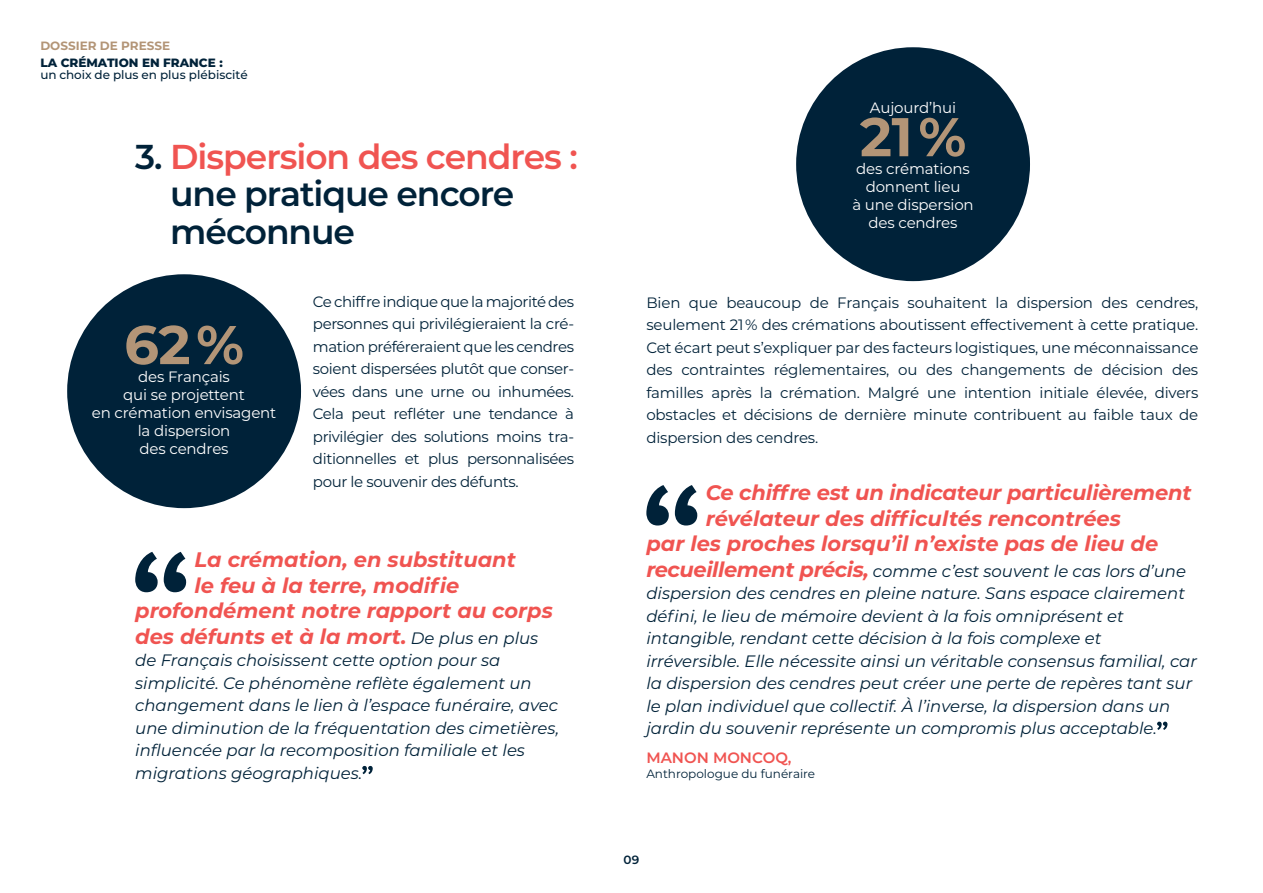
<style>
.page{position:relative;width:1263px;height:893px;background:#fff}
.page>*{position:absolute;margin:0;border:0;box-sizing:border-box;transform-origin:0 0}
.t1{font:700 54.45px "Montserrat";color:#b39577}
.t2{font:600 34.5px/37.5px "Montserrat";letter-spacing:-.03em;color:#002239}
.t3{font:italic 700 21px "Montserrat";color:#f05451}
.t4{font:italic 16.5px/22.5px "Montserrat";color:#002239}
.t5{font:15px/22.5px "Montserrat";letter-spacing:-.025em;color:#002239;text-align:justify}
.t6{font:15px/18px "Montserrat";letter-spacing:-.01em;color:#fff;text-align:center}
.t7{font:600 15px "Montserrat";color:#f05451}
.t8{font:500 12px/12px "Montserrat";color:#002239}
.t9{font:12px "Montserrat";color:#002239}
.t10{font:700 12px "Montserrat";color:#b39577}
.t11{font:600 12px "Montserrat";color:#002239}
.s1{font-weight:800}
.s2{color:#f05451}
.s3{font-weight:400;font-size:16.5px;color:#002239}
.s4{font-weight:700;font-size:21px;color:#f05451}
</style>
<div class="page">
<svg style="left:135px;top:552px;width:51px;height:40px"></svg>
<svg style="left:362px;top:766px;width:11px;height:8px"></svg>
<svg style="left:646px;top:485px;width:51px;height:40px"></svg>
<svg style="left:1157px;top:722px;width:10px;height:8px"></svg>
<div style="left:67px;top:274px;width:234px;height:234px;background:#002239;border-radius:50%"></div>
<div style="left:796px;top:47px;width:234px;height:234px;background:#002239;border-radius:50%"></div>
<p class="t10" style="left:40px;top:37px;width:131px">DOSSIER DE PRESSE</p>
<p class="t8" style="left:40px;top:56px;width:209px"><span class="s1">LA CRÉMATION EN FRANCE :<br></span>un choix de plus en plus plébiscité</p>
<p class="t2" style="left:170px;top:136px;width:409px;text-indent:-35px">3. <span class="s2">Dispersion des cendres : </span>une pratique encore méconnue</p>
<p class="t1" style="left:124px;top:306px;width:121px">62%</p>
<p class="t6" style="left:92px;top:367px;width:186px">des Français<br>qui se projettent<br>en crémation envisagent la dispersion<br>des cendres</p>
<p class="t5" style="left:313px;top:290px;width:263px">Ce chiffre indique que la majorité des personnes qui privilégieraient la cré&shy;mation préféreraient que les cendres soient dispersées plutôt que conser&shy;vées dans une urne ou inhumées.<br>Cela peut refléter une tendance à privilégier des solutions moins tra&shy;ditionnelles et plus personnalisées pour le souvenir des défunts.</p>
<p class="t3" style="left:195px;top:545px;width:323px">La crémation, en substituant</p>
<p class="t3" style="left:195px;top:570px;width:266px">le feu à la terre, modifie</p>
<p class="t3" style="left:135px;top:596px;width:419px">profondément notre rapport au corps</p>
<p class="t3" style="left:135px;top:621px;width:404px">des défunts et à la mort. <span class="s3">De plus en plus</span></p>
<p class="t4" style="left:135px;top:648px;width:425px">de Français choisissent cette option pour sa simplicité. Ce phénomène reflète également un changement dans le lien à l’espace funéraire, avec une diminution de la fréquentation des cimetières, influencée par la recomposition familiale et les migrations géographiques.</p>
<p class="t6" style="left:870px;top:98px;width:88px">Aujourd’hui</p>
<p class="t1" style="left:860px;top:98px;width:108px">21%</p>
<p class="t6" style="left:852px;top:159px;width:123px">des crémations donnent lieu<br>à une dispersion des cendres</p>
<p class="t5" style="left:646px;top:291px;width:553px">Bien que beaucoup de Français souhaitent la dispersion des cendres, seulement 21% des crémations aboutissent effectivement à cette pratique.<br>Cet écart peut s’expliquer par des facteurs logistiques, une méconnaissance des contraintes réglementaires, ou des changements de décision des familles après la crémation. Malgré une intention initiale élevée, divers obstacles et décisions de dernière minute contribuent au faible taux de dispersion des cendres.</p>
<p class="t3" style="left:706px;top:478px;width:487px">Ce chiffre est un indicateur particulièrement</p>
<p class="t3" style="left:706px;top:503px;width:417px">révélateur des difficultés rencontrées</p>
<p class="t3" style="left:646px;top:529px;width:513px">par les proches lorsqu’il n’existe pas de lieu de</p>
<p class="t4" style="left:646px;top:559px;width:552px"><span class="s4">recueillement précis,</span> comme c’est souvent le cas lors d’une dispersion des cendres en pleine nature. Sans espace clairement défini, le lieu de mémoire devient à la fois omniprésent et intangible, rendant cette décision à la fois complexe et irréversible. Elle nécessite ainsi un véritable consensus familial, car la dispersion des cendres peut créer une perte de repères tant sur le plan individuel que collectif. À l’inverse, la dispersion dans un jardin du souvenir représente un compromis plus acceptable.</p>
<p class="t7" style="left:646px;top:747px;width:147px">MANON MONCOQ,</p>
<p class="t9" style="left:646px;top:765px;width:170px">Anthropologue du funéraire</p>
<p class="t11" style="left:623px;top:851px;width:17px">09</p>
</div>
